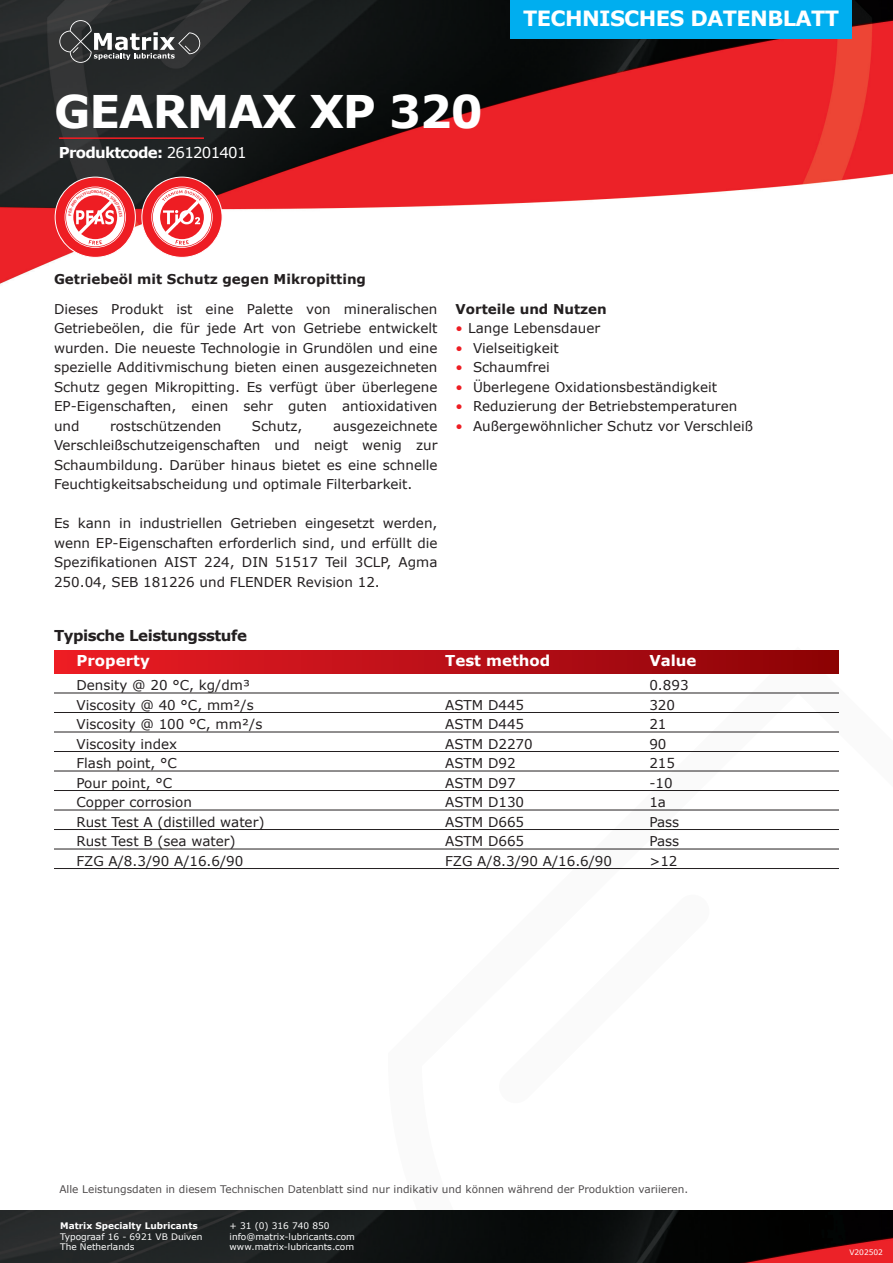
<style>
.page{position:relative;width:893px;height:1263px;background:#fff}
.page>*{position:absolute;margin:0;border:0;box-sizing:border-box;transform-origin:0 0}
.t1{font:700 45px "Verdana";letter-spacing:-.025em;color:#fff}
.t2{font:700 21px "Verdana";letter-spacing:-.03em;color:#fff}
.t3{font:700 15px "Verdana";color:#fff}
.t4{font:700 15px "Verdana";letter-spacing:-.03em;color:#231f20}
.t5{font:700 15px "Verdana";letter-spacing:-.05em;color:#fff}
.t6{font:13.5px/19.5px "Verdana";color:#231f20;text-align:justify}
.t7{font:700 13.5px "Verdana";color:#231f20}
.t8{font:10.5px "Verdana";color:#231f20}
.t9{font:9px/10.5px "Verdana";color:#fff}
.t10{font:700 9px "Verdana";color:#fff}
.t11{font:7.5px "Verdana";color:#fff}
.s1{font-weight:400}
.s2{color:#ee1d23}
</style>
<div class="page">
<img style="left:0;top:0;width:893px;height:651px">
<svg style="left:388px;top:646px;width:505px;height:565px"></svg>
<div style="left:510px;top:0;width:342px;height:38px;background:#00aeef"></div>
<svg style="left:59px;top:20px;width:141px;height:43px;background:#4f5152"></svg>
<img style="left:0;top:1211px;width:893px;height:52px">
<div style="left:54px;top:651px;width:785px;height:23px;background:linear-gradient(to right,#ec1d26,#8a0207)"></div>
<hr style="left:54px;top:693px;width:785px;height:1px;background:#231f20">
<hr style="left:54px;top:712px;width:785px;height:1px;background:#231f20">
<hr style="left:54px;top:732px;width:785px;height:1px;background:#231f20">
<hr style="left:54px;top:751px;width:785px;height:1px;background:#231f20">
<hr style="left:54px;top:771px;width:785px;height:1px;background:#231f20">
<hr style="left:54px;top:790px;width:785px;height:1px;background:#231f20">
<hr style="left:54px;top:810px;width:785px;height:1px;background:#231f20">
<hr style="left:54px;top:829px;width:785px;height:1px;background:#231f20">
<hr style="left:54px;top:849px;width:785px;height:1px;background:#231f20">
<hr style="left:54px;top:868px;width:785px;height:1px;background:#231f20">
<hr style="left:59px;top:137px;width:145px;height:2px;background:#ee1d23">
<svg style="left:55px;top:177px;width:168px;height:81px"></svg>
<h1 class="t1" style="left:54px;top:83px;width:430px">GEARMAX XP 320</h1>
<p class="t5" style="left:59px;top:143px;width:189px">Produktcode: <span class="s1">261201401</span></p>
<h2 class="t2" style="left:523px;top:5px;width:318px">TECHNISCHES DATENBLATT</h2>
<p class="t7" style="left:54px;top:270px;width:314px">Getriebeöl mit Schutz gegen Mikropitting</p>
<p class="t6" style="left:54px;top:299px;width:385px">Dieses Produkt ist eine Palette von mineralischen Getriebeölen, die für jede Art von Getriebe entwickelt wurden. Die neueste Technologie in Grundölen und eine spezielle Additivmischung bieten einen ausgezeichneten Schutz gegen Mikropitting. Es verfügt über überlegene EP-Eigenschaften, einen sehr guten antioxidativen und</p>
<p class="t6" style="left:54px;top:416px;width:385px;text-indent:279px">ausgezeichnete Verschleißschutzeigenschaften und neigt wenig zur Schaumbildung. Darüber hinaus bietet es eine schnelle Feuchtigkeitsabscheidung und optimale Filterbarkeit.</p>
<p class="t6" style="left:54px;top:514px;width:385px">Es kann in industriellen Getrieben eingesetzt werden, wenn EP-Eigenschaften erforderlich sind, und erfüllt die Spezifikationen AIST 224, DIN 51517 Teil 3CLP, Agma 250.04, SEB 181226 und FLENDER Revision 12.</p>
<p class="t6" style="left:110px;top:416px;width:113px">rostschützenden</p>
<p class="t6" style="left:252px;top:416px;width:52px">Schutz,</p>
<p class="t7" style="left:455px;top:300px;width:153px">Vorteile und Nutzen</p>
<p class="t6" style="left:455px;top:319px;width:146px"><span class="s2">•</span> Lange Lebensdauer</p>
<p class="t6" style="left:455px;top:338px;width:105px"><span class="s2">•</span> Vielseitigkeit</p>
<p class="t6" style="left:455px;top:358px;width:96px"><span class="s2">•</span> Schaumfrei</p>
<p class="t6" style="left:455px;top:377px;width:263px"><span class="s2">•</span> Überlegene Oxidationsbeständigkeit</p>
<p class="t6" style="left:455px;top:397px;width:283px"><span class="s2">•</span> Reduzierung der Betriebstemperaturen</p>
<p class="t6" style="left:455px;top:416px;width:299px"><span class="s2">•</span> Außergewöhnlicher Schutz vor Verschleiß</p>
<p class="t4" style="left:54px;top:626px;width:195px">Typische Leistungsstufe</p>
<p class="t3" style="left:76px;top:651px;width:75px">Property</p>
<p class="t3" style="left:445px;top:651px;width:107px">Test method</p>
<p class="t3" style="left:649px;top:651px;width:49px">Value</p>
<p class="t6" style="left:76px;top:676px;width:175px">Density @ 20 °C, kg/dm³</p>
<p class="t6" style="left:649px;top:676px;width:41px">0.893</p>
<p class="t6" style="left:76px;top:695px;width:179px">Viscosity @ 40 °C, mm²/s</p>
<p class="t6" style="left:445px;top:695px;width:81px">ASTM D445</p>
<p class="t6" style="left:649px;top:695px;width:27px">320</p>
<p class="t6" style="left:76px;top:715px;width:187px">Viscosity @ 100 °C, mm²/s</p>
<p class="t6" style="left:445px;top:715px;width:81px">ASTM D445</p>
<p class="t6" style="left:649px;top:715px;width:19px">21</p>
<p class="t6" style="left:76px;top:734px;width:102px">Viscosity index</p>
<p class="t6" style="left:445px;top:734px;width:89px">ASTM D2270</p>
<p class="t6" style="left:649px;top:734px;width:19px">90</p>
<p class="t6" style="left:76px;top:754px;width:102px">Flash point, °C</p>
<p class="t6" style="left:445px;top:754px;width:72px">ASTM D92</p>
<p class="t6" style="left:649px;top:754px;width:27px">215</p>
<p class="t6" style="left:76px;top:773px;width:97px">Pour point, °C</p>
<p class="t6" style="left:445px;top:773px;width:72px">ASTM D97</p>
<p class="t6" style="left:649px;top:773px;width:25px">-10</p>
<p class="t6" style="left:76px;top:793px;width:117px">Copper corrosion</p>
<p class="t6" style="left:445px;top:793px;width:81px">ASTM D130</p>
<p class="t6" style="left:649px;top:793px;width:18px">1a</p>
<p class="t6" style="left:76px;top:812px;width:190px">Rust Test A (distilled water)</p>
<p class="t6" style="left:445px;top:812px;width:81px">ASTM D665</p>
<p class="t6" style="left:649px;top:812px;width:31px">Pass</p>
<p class="t6" style="left:76px;top:832px;width:161px">Rust Test B (sea water)</p>
<p class="t6" style="left:445px;top:832px;width:81px">ASTM D665</p>
<p class="t6" style="left:649px;top:832px;width:31px">Pass</p>
<p class="t6" style="left:76px;top:851px;width:168px">FZG A/8.3/90 A/16.6/90</p>
<p class="t6" style="left:445px;top:851px;width:168px">FZG A/8.3/90 A/16.6/90</p>
<p class="t6" style="left:649px;top:851px;width:30px">&gt;12</p>
<p class="t8" style="left:59px;top:1183px;width:630px">Alle Leistungsdaten in diesem Technischen Datenblatt sind nur indikativ und können während der Produktion variieren.</p>
<p class="t10" style="left:60px;top:1220px;width:139px">Matrix Specialty Lubricants</p>
<p class="t9" style="left:60px;top:1231px;width:144px">Typograaf 16 - 6921 VB Duiven<br>The Netherlands</p>
<p class="t9" style="left:230px;top:1221px;width:127px">+ 31 (0) 316 740 850 info@matrix-lubricants.com www.matrix-lubricants.com</p>
<p class="t11" style="left:849px;top:1247px;width:35px">V202502</p>
</div>
